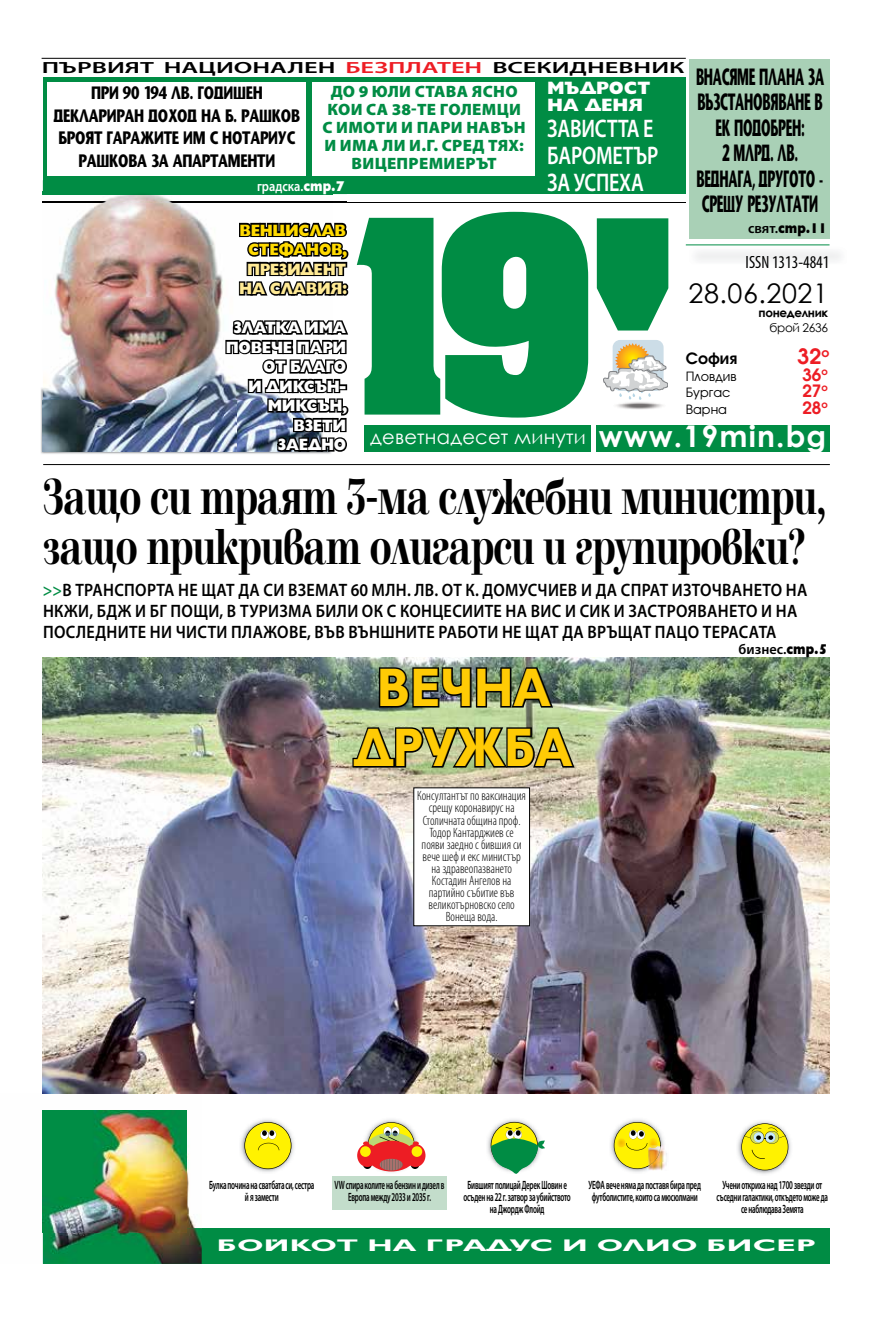
<style>
.page{position:relative;width:893px;height:1340px;background:#fff}
.page>*{position:absolute;margin:0;border:0;box-sizing:border-box;transform-origin:0 0}
.t1{font:700 54.6px/60px "Gilt";color:#ffcb05;text-align:center;scale:.88 1}
.t2{font:700 52.5px/49.5px "Elfin CYR";letter-spacing:-.025em;color:#000;scale:.75 1}
.t3{font:700 29.85px "Century Gothic";letter-spacing:.04em;color:#fff}
.t4{font:27px "Century Gothic";letter-spacing:.02em;color:#000}
.t5{font:600 25.5px/27px "Myriad Pro";letter-spacing:-.01em;color:#fff;scale:.79 1}
.t6{font:23.55px/25.5px "Stone Sans";letter-spacing:-.01em;color:#000;text-align:center;scale:.52 1}
.t7{font:700 22.35px "Avanti CYR";color:#ed1d24}
.t8{font:19.5px "Century Gothic";letter-spacing:.01em;color:#fff}
.t9{font:600 18px/21px "Myriad Pro";letter-spacing:.02em;color:#000;scale:.9 1}
.t10{font:18px/22.5px "Stone Sans";letter-spacing:-.01em;color:#000;text-align:center;scale:.74 1}
.t11{font:condensed 18px "Myriad Pro";color:#000;scale:.95 1}
.t12{font:800 18px/16.5px "Gilt";color:#fff}
.t13{font:700 17.85px "Avanti CYR";color:#ed1d24}
.t14{font:700 16.95px "Gilt";letter-spacing:.01em;color:#fff;scale:1.79 1}
.t15{font:900 16.5px/18px "Myriad Pro";letter-spacing:.02em;color:#008c44;text-align:center}
.t16{font:800 16.5px/19.5px "Gilt";letter-spacing:-.02em;color:#fff;text-align:right;scale:.9 1}
.t17{font:800 16.5px/19.5px "Gilt";letter-spacing:-.02em;color:#ffda00;text-align:center;scale:.9 1}
.t18{font:800 16.5px/19.5px "Gilt";letter-spacing:-.02em;color:#ffea95;text-align:center;scale:.9 1}
.t19{font:700 16.35px "Avanti CYR";color:#000}
.t20{font:600 16.2px "Myriad Pro";color:#000;scale:1.63 1}
.t21{font:600 14.25px "Myriad Pro";color:#fff;scale:.87 1}
.t22{font:600 14.25px "Myriad Pro";color:#000}
.t23{font:800 14.25px "Gilt";color:#000;scale:.87 1}
.t24{font:300 condensed 13.5px/12px "Myriad Pro";color:#000;text-align:center;scale:.95 1}
.t25{font:13.35px "Avanti CYR";color:#000}
.t26{font:600 12px/12px "Myriad Pro";letter-spacing:-.03em;color:#000;text-align:center;scale:.58 1}
.t27{font:700 12px "Century Gothic";letter-spacing:-.03em;color:#000}
.t28{font:12px "Century Gothic";letter-spacing:-.03em;color:#000}
.s1{color:#ed1d24}
.s2{font-family:"Myriad Pro";font-weight:600}
.s3{font-family:"Gilt";font-weight:800}
.s4{color:#008c44}
</style>
<div class="page">
<svg style="left:597px;top:218px;width:71px;height:112px;background:#1b9858"></svg>
<div style="left:365px;top:425px;width:465px;height:27px;background:#008c44"></div>
<div style="left:591px;top:420px;width:5px;height:35px;background:#fff"></div>
<hr style="left:43px;top:202px;width:643px;height:1px;background:#000">
<svg style="left:357px;top:212px;width:231px;height:205px"></svg>
<hr style="left:43px;top:464px;width:787px;height:1px;background:#000">
<hr style="left:42px;top:58px;width:644px;height:1px;background:#000">
<hr style="left:686px;top:244px;width:143px;height:1px;background:#008c44">
<div style="left:332px;top:1175px;width:115px;height:34px;background:#c3ddcb"></div>
<div style="left:43px;top:78px;width:643px;height:116px;background:#008c44"></div>
<div style="left:613px;top:340px;width:51px;height:51px;background:#ccdde7;border-radius:7px"></div>
<img style="left:616px;top:402px;width:47px;height:8px">
<img style="left:616px;top:343px;width:33px;height:12px">
<svg style="left:603px;top:355px;width:65px;height:45px"></svg>
<div style="left:43px;top:1228px;width:786px;height:35px;background:#008c44"></div>
<div style="left:312px;top:82px;width:223px;height:93px;background:#fff"></div>
<img style="left:43px;top:194px;width:304px;height:258px">
<svg style="left:332px;top:202px;width:15px;height:1px"></svg>
<img style="left:43px;top:202px;width:289px;height:1px">
<img style="left:610px;top:1119px;width:54px;height:53px">
<img style="left:647px;top:1144px;width:20px;height:26px">
<svg style="left:614px;top:1121px;width:47px;height:48px;background:#e8d73e"></svg>
<svg style="left:237px;top:218px;width:112px;height:80px"></svg>
<div style="left:342px;top:289px;width:6px;height:7px;border:3px solid #000;border-radius:50%"></div>
<div style="left:342px;top:283px;width:6px;height:7px;border:3px solid #000;border-radius:50%"></div>
<svg style="left:224px;top:316px;width:125px;height:138px"></svg>
<img style="left:42px;top:1093px;width:160px;height:170px">
<img style="left:43px;top:1228px;width:159px;height:35px">
<img style="left:43px;top:1110px;width:143px;height:121px">
<div style="left:689px;top:59px;width:140px;height:179px;background:#a9d0b6"></div>
<div style="left:47px;top:82px;width:259px;height:93px;background:#fff"></div>
<img style="left:737px;top:1121px;width:54px;height:53px">
<svg style="left:741px;top:1123px;width:47px;height:47px;background:#e0db44"></svg>
<img style="left:487px;top:1119px;width:36px;height:38px">
<svg style="left:490px;top:1121px;width:55px;height:53px"></svg>
<img style="left:361px;top:1119px;width:60px;height:53px">
<svg style="left:367px;top:1140px;width:48px;height:31px"></svg>
<svg style="left:405px;top:1143px;width:20px;height:23px"></svg>
<svg style="left:357px;top:1143px;width:20px;height:23px"></svg>
<div style="left:360px;top:1146px;width:11px;height:10px;background:#fff200;border-radius:50%"></div>
<div style="left:412px;top:1146px;width:10px;height:10px;background:#fff200;border-radius:50%"></div>
<svg style="left:363px;top:1122px;width:56px;height:48px"></svg>
<img style="left:240px;top:1119px;width:54px;height:53px">
<svg style="left:244px;top:1122px;width:47px;height:47px;background:#e7df3a"></svg>
<img style="left:43px;top:657px;width:786px;height:436px">
<img style="left:377px;top:666px;width:178px;height:44px">
<svg style="left:351px;top:726px;width:226px;height:44px;background:#7a8363"></svg>
<div style="left:414px;top:787px;width:116px;height:138px;background:#fff"></div>
<div style="left:413px;top:787px;width:117px;height:139px;border:1px solid #000"></div>
<h3 class="t20" style="left:42px;top:57px;width:396px">ПЪРВИЯТ НАЦИОНАЛЕН <span class="s1">БЕЗПЛАТЕН</span> ВСЕКИДНЕВНИК</h3>
<h3 class="t6" style="left:696px;top:64px;width:248px">ВНАСЯМЕ ПЛАНА ЗА<br>ВЪЗСТАНОВЯВАНЕ В<br>ЕК ПОДОБРЕН:<br>2 МЛРД. ЛВ.<br>ВЕДНАГА, ДРУГОТО -<br>СРЕЩУ РЕЗУЛТАТИ</h3>
<p class="t23" style="left:748px;top:220px;width:92px"><span class="s2">свят.</span>стр.11</p>
<h3 class="t12" style="left:547px;top:80px;width:105px">МЪДРОСТ<br>НА ДЕНЯ</h3>
<h3 class="t5" style="left:547px;top:114px;width:142px">ЗАВИСТТА Е<br>БАРОМЕТЪР<br>ЗА УСПЕХА</h3>
<h3 class="t15" style="left:322px;top:82px;width:205px">ДО 9 ЮЛИ СТАВА ЯСНО<br>КОИ СА 38-ТЕ ГОЛЕМЦИ<br>С ИМОТИ И ПАРИ НАВЪН<br>И ИМА ЛИ И.Г. СРЕД ТЯХ:<br>ВИЦЕПРЕМИЕРЪТ</h3>
<h3 class="t10" style="left:54px;top:82px;width:334px">ПРИ 90 194 ЛВ. ГОДИШЕН<br>ДЕКЛАРИРАН ДОХОД НА Б. РАШКОВ<br>БРОЯТ ГАРАЖИТЕ ИМ С НОТАРИУС<br>РАШКОВА ЗА АПАРТАМЕНТИ</h3>
<p class="t21" style="left:257px;top:177px;width:102px">градска.<span class="s3">стр.7</span></p>
<h3 class="t17" style="left:239px;top:220px;width:122px">ВЕНЦИСЛАВ<br>СТЕФАНОВ,</h3>
<h3 class="t18" style="left:239px;top:259px;width:122px">ПРЕЗИДЕНТ<br>НА СЛАВИЯ:</h3>
<h3 class="t16" style="left:226px;top:318px;width:137px">ЗЛАТКА ИМА<br>ПОВЕЧЕ ПАРИ<br>ОТ БЛАГО<br>И ДИКСЪН-<br>МИКСЪН,<br>ВЗЕТИ<br>ЗАЕДНО</h3>
<h3 class="t11" style="left:746px;top:252px;width:90px">ISSN 1313-4841</h3>
<h3 class="t4" style="left:688px;top:274px;width:141px">28.06.2021</h3>
<p class="t27" style="left:759px;top:304px;width:71px">понеделник</p>
<p class="t28" style="left:769px;top:319px;width:60px">брой 2636</p>
<h3 class="t19" style="left:686px;top:348px;width:53px">София</h3>
<h3 class="t7" style="left:797px;top:342px;width:33px">32<sup>о</sup></h3>
<p class="t25" style="left:686px;top:368px;width:52px">Пловдив</p>
<h3 class="t13" style="left:802px;top:363px;width:27px">36<sup>о</sup></h3>
<p class="t25" style="left:686px;top:385px;width:46px">Бургас</p>
<h3 class="t13" style="left:802px;top:380px;width:27px">27<sup>о</sup></h3>
<p class="t25" style="left:686px;top:401px;width:43px">Варна</p>
<h3 class="t13" style="left:802px;top:396px;width:27px">28<sup>о</sup></h3>
<h3 class="t3" style="left:599px;top:413px;width:229px">www.19min.bg</h3>
<h3 class="t8" style="left:370px;top:423px;width:217px">деветнадесет минути</h3>
<h2 class="t2" style="left:43px;top:473px;width:1047px">Защо си траят 3-ма служебни министри, защо прикриват олигарси и групировки?</h2>
<p class="t9" style="left:43px;top:579px;width:851px"><span class="s4">&gt;&gt;</span>В ТРАНСПОРТА НЕ ЩАТ ДА СИ ВЗЕМАТ 60 МЛН. ЛВ. ОТ К. ДОМУСЧИЕВ И ДА СПРАТ ИЗТОЧВАНЕТО НА<br>НКЖИ, БДЖ И БГ ПОЩИ, В ТУРИЗМА БИЛИ ОК С КОНЦЕСИИТЕ НА ВИС И СИК И ЗАСТРОЯВАНЕТО И НА<br>ПОСЛЕДНИТЕ НИ ЧИСТИ ПЛАЖОВЕ, ВЪВ ВЪНШНИТЕ РАБОТИ НЕ ЩАТ ДА ВРЪЩАТ ПАЦО ТЕРАСАТА</p>
<h1 class="t1" style="left:355px;top:658px;width:248px">ВЕЧНА<br>ДРУЖБА</h1>
<p class="t24" style="left:417px;top:790px;width:116px">Консултантът по ваксинация срещу коронавирус на<br>Столичната община проф.<br>Тодор Кантарджиев се появи заедно с бившия си вече шеф и екс министър на здравеопазването<br>Костадин Ангелов на партийно събитие във великотърновско село<br>Вонеща вода.</p>
<p class="t22" style="left:739px;top:639px;width:90px">бизнес.<span class="s3">стр.5</span></p>
<p class="t26" style="left:209px;top:1178px;width:183px">Булка почина на сватбата си, сестра й я замести</p>
<p class="t26" style="left:335px;top:1178px;width:191px">VW спира колите на бензин и дизел в<br>Европа между 2033 и 2035 г.</p>
<p class="t26" style="left:463px;top:1178px;width:186px">Бившият полицай Дерек Шовин е осъден на 22 г. затвор за убийството на Джордж Флойд</p>
<p class="t26" style="left:589px;top:1178px;width:195px;text-align:left">УЕФА вече няма да поставя бира пред футболистите, които са мюсюлмани</p>
<p class="t26" style="left:717px;top:1178px;width:194px">Учени откриха над 1700 звезди от съседни галактики, откъдето може да се наблюдава Земята</p>
<h3 class="t14" style="left:217px;top:1236px;width:336px">БОЙКОТ НА ГРАДУС И ОЛИО БИСЕР</h3>
</div>
